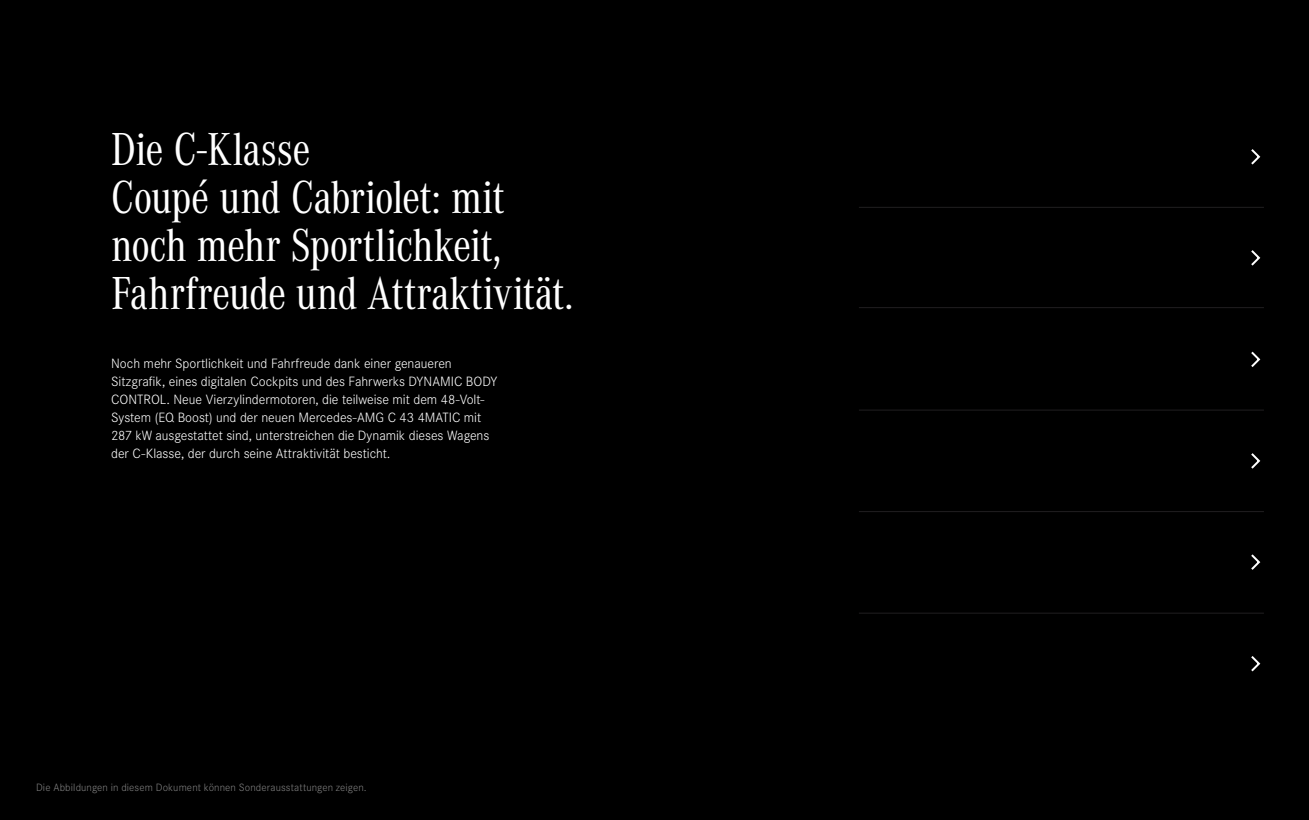
<style>
.page{position:relative;width:1309px;height:820px;background:#000}
.page>*{position:absolute;margin:0;border:0;box-sizing:border-box;transform-origin:0 0}
.t1{font:48px/48px "Daimler CAC";letter-spacing:-.02em;color:#fff}
.t2{font:300 14px/18px "Daimler CS";letter-spacing:-.005em;color:#fff}
.t3{font:300 11px "Daimler CS";letter-spacing:.01em;color:#808080}
</style>
<div class="page">
<svg style="left:1251px;top:149px;width:10px;height:16px"></svg>
<svg style="left:1251px;top:250px;width:10px;height:16px"></svg>
<svg style="left:1251px;top:351px;width:10px;height:16px"></svg>
<svg style="left:1251px;top:453px;width:10px;height:16px"></svg>
<svg style="left:1251px;top:554px;width:10px;height:16px"></svg>
<svg style="left:1251px;top:656px;width:10px;height:16px"></svg>
<hr style="left:859px;top:207px;width:405px;height:1px;background:#211f21">
<hr style="left:859px;top:307px;width:405px;height:1px;background:#211f21">
<hr style="left:859px;top:410px;width:405px;height:1px;background:#211f21">
<hr style="left:859px;top:511px;width:405px;height:1px;background:#211f21">
<hr style="left:859px;top:613px;width:405px;height:1px;background:#211f21">
<h1 class="t1" style="left:111px;top:123px;width:464px">Die C-Klasse<br>Coupé und Cabriolet: mit noch mehr Sportlichkeit,<br>Fahrfreude und Attraktivität.</h1>
<p class="t2" style="left:111px;top:354px;width:388px">Noch mehr Sportlichkeit und Fahrfreude dank einer genaueren Sitzgrafik, eines digitalen Cockpits und des Fahrwerks DYNAMIC BODY CONTROL. Neue Vierzylindermotoren, die teilweise mit dem 48-Volt-System (EQ Boost) und der neuen Mercedes-AMG C 43 4MATIC mit 287 kW ausgestattet sind, unterstreichen die Dynamik dieses Wagens der C-Klasse, der durch seine Attraktivität besticht.</p>
<p class="t3" style="left:36px;top:780px;width:332px">Die Abbildungen in diesem Dokument können Sonderausstattungen zeigen.</p>
</div>
